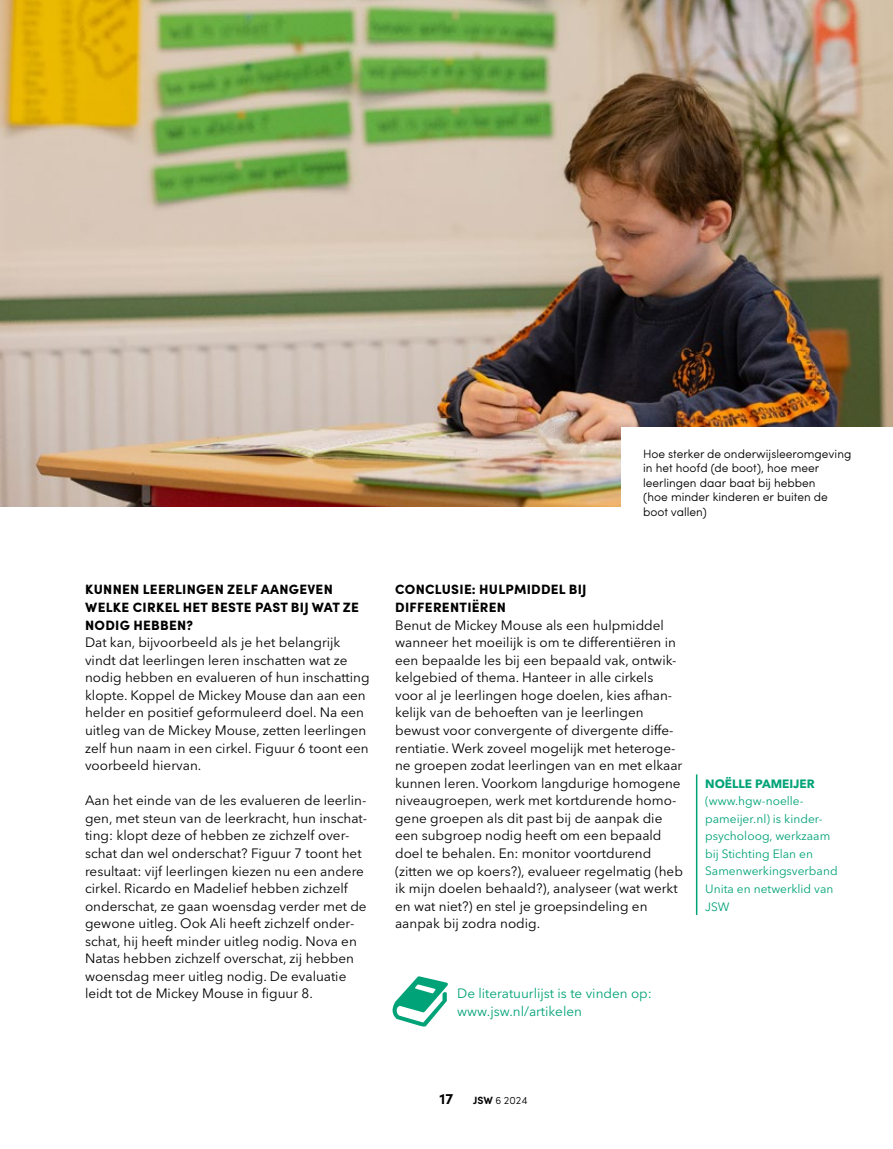
<style>
.page{position:relative;width:893px;height:1149px;background:#fff}
.page>*{position:absolute;margin:0;border:0;box-sizing:border-box;transform-origin:0 0}
.t1{font:700 15px "Sofia Pro";color:#000}
.t2{font:13.5px/17.5px "Avenir Next LT Pro";color:#000}
.t3{font:900 13.5px/17.5px "Sofia Pro";letter-spacing:.02em;color:#000}
.t4{font:13.5px/17.5px "Avenir Next LT Pro";color:#00a377}
.t5{font:300 12px/14.4px "Sofia Pro";color:#000}
.t6{font:12px/17.5px "Avenir Next LT Pro";color:#00a377}
.t7{font:700 12px "Avenir Next LT Pro";color:#00a377}
.t8{font:300 10.5px "Sofia Pro";color:#000}
.s1{font-weight:700}
</style>
<div class="page">
<img style="left:0;top:0;width:893px;height:506px">
<svg style="left:392px;top:976px;width:56px;height:50px"></svg>
<hr style="left:696px;top:774px;width:1px;height:140px;background:#00a377">
<div style="left:622px;top:427px;width:271px;height:109px;background:#fff"></div>
<p class="t3" style="left:85px;top:579px;width:275px">KUNNEN LEERLINGEN ZELF AANGEVEN<br>WELKE CIRKEL HET BESTE PAST BIJ WAT ZE<br>NODIG HEBBEN?</p>
<p class="t2" style="left:85px;top:633px;width:286px">Dat kan, bijvoorbeeld als je het belangrijk vindt dat leerlingen leren inschatten wat ze nodig hebben en evalueren of hun inschatting klopte. Koppel de Mickey Mouse dan aan een helder en positief geformuleerd doel. Na een uitleg van de Mickey Mouse, zetten leerlingen zelf hun naam in een cirkel. Figuur 6 toont een voorbeeld hiervan.</p>
<p class="t2" style="left:85px;top:791px;width:283px">Aan het einde van de les evalueren de leerlin&shy;gen, met steun van de leerkracht, hun inschat&shy;ting: klopt deze of hebben ze zichzelf over&shy;schat dan wel onderschat? Figuur 7 toont het resultaat: vijf leerlingen kiezen nu een andere cirkel. Ricardo en Madelief hebben zichzelf onderschat, ze gaan woensdag verder met de gewone uitleg. Ook Ali heeft zichzelf onder&shy;schat, hij heeft minder uitleg nodig. Nova en Natas hebben zichzelf overschat, zij hebben woensdag meer uitleg nodig. De evaluatie leidt tot de Mickey Mouse in figuur 8.</p>
<p class="t5" style="left:643px;top:445px;width:210px">Hoe sterker de onderwijsleeromgeving in het hoofd (de boot), hoe meer leerlingen daar baat bij hebben<br>(hoe minder kinderen er buiten de boot vallen)</p>
<p class="t3" style="left:395px;top:579px;width:193px">CONCLUSIE: HULPMIDDEL BIJ<br>DIFFERENTIËREN</p>
<p class="t2" style="left:395px;top:616px;width:289px">Benut de Mickey Mouse als een hulpmiddel wanneer het moeilijk is om te differentiëren in een bepaalde les bij een bepaald vak, ontwik&shy;kelgebied of thema. Hanteer in alle cirkels voor al je leerlingen hoge doelen, kies afhan&shy;kelijk van de behoeften van je leerlingen bewust voor convergente of divergente diffe&shy;rentiatie. Werk zoveel mogelijk met heteroge&shy;ne groepen zodat leerlingen van en met elkaar kunnen leren. Voorkom langdurige homogene niveaugroepen, werk met kortdurende homo&shy;gene groepen als dit past bij de aanpak die een subgroep nodig heeft om een bepaald doel te behalen. En: monitor voortdurend (zitten we op koers?), evalueer regelmatig (heb ik mijn doelen behaald?), analyseer (wat werkt en wat niet?) en stel je groepsindeling en aanpak bij zodra nodig.</p>
<p class="t4" style="left:457px;top:984px;width:196px">De literatuurlijst is te vinden op: www.jsw.nl/artikelen</p>
<p class="t7" style="left:705px;top:775px;width:111px">NOËLLE PAMEIJER</p>
<p class="t6" style="left:705px;top:792px;width:134px">(www.hgw-noelle&shy;pameijer.nl) is kinder&shy;psycholoog, werkzaam bij Stichting Elan en<br>Samenwerkingsverband<br>Unita en netwerklid van<br>JSW</p>
<p class="t1" style="left:439px;top:1086px;width:15px">17</p>
<p class="t8" style="left:473px;top:1092px;width:56px"><span class="s1">JSW</span> 6 2024</p>
</div>
